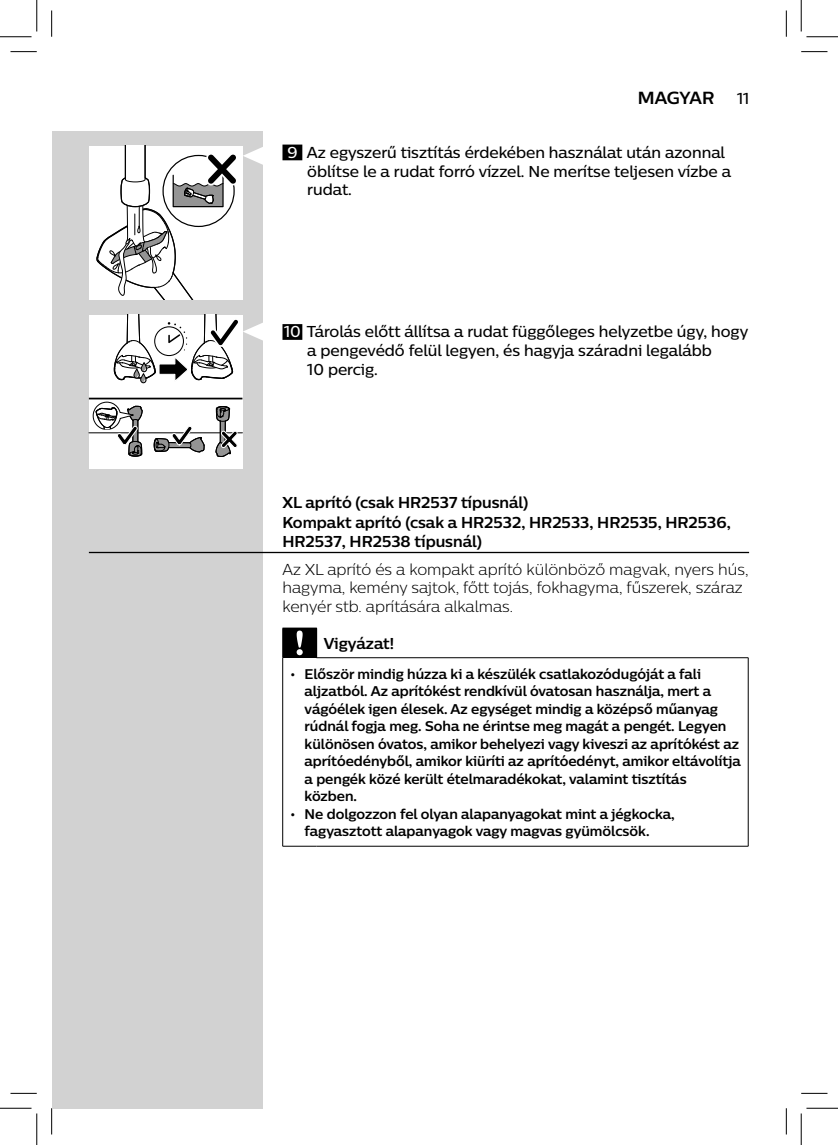
<style>
.page{position:relative;width:838px;height:1145px;background:#fff}
.page>*{position:absolute;margin:0;border:0;box-sizing:border-box;transform-origin:0 0}
.t1{font:700 17.5px "Centrale Sans";letter-spacing:-.015em;color:#000}
.actionlist-item-para{font:500 15.75px/18.9px "Centrale Sans";color:#000}
.body{font:300 15.75px/18.9px "Centrale Sans";color:#000}
.heading-title-paragr{font:700 15.75px/19.2px "Centrale Sans";color:#000}
.cautions-caption-par{font:700 15.75px "Centrale Sans";color:#000}
.t2{font:700 14px/17.5px "Centrale Sans";color:#000}
.s1{color:#fff}
.s2{font-family:"Gill Sans Alt One WGL Light";font-weight:400;font-size:12.42px}
</style>
<div class="page">
<div style="left:52px;top:131px;width:210px;height:977px;background:#d2d2d2"></div>
<div style="left:282px;top:145px;width:20px;height:15px;background:#000"></div>
<div style="left:282px;top:324px;width:20px;height:16px;background:#000"></div>
<hr style="left:89px;top:552px;width:660px;height:1px;background:#000">
<div style="left:283px;top:628px;width:33px;height:30px;background:#000"></div>
<hr style="left:747px;top:658px;width:1px;height:188px;background:#000">
<hr style="left:282px;top:628px;width:1px;height:30px;background:#000">
<hr style="left:316px;top:628px;width:1px;height:30px;background:#000">
<hr style="left:316px;top:657px;width:432px;height:1px;background:#000">
<hr style="left:282px;top:658px;width:1px;height:188px;background:#000">
<hr style="left:282px;top:846px;width:34px;height:1px;background:#000">
<hr style="left:316px;top:846px;width:432px;height:1px;background:#000">
<svg style="left:296px;top:631px;width:7px;height:24px"></svg>
<div style="left:89px;top:146px;width:154px;height:154px;background:#fff"></div>
<svg style="left:96px;top:146px;width:167px;height:154px"></svg>
<div style="left:89px;top:315px;width:154px;height:153px;background:#fff"></div>
<hr style="left:89px;top:432px;width:153px;height:1px;background:#000">
<hr style="left:89px;top:398px;width:153px;height:1px;background:#000">
<svg style="left:153px;top:426px;width:52px;height:27px"></svg>
<svg style="left:215px;top:406px;width:23px;height:51px"></svg>
<svg style="left:92px;top:401px;width:51px;height:56px"></svg>
<svg style="left:114px;top:315px;width:149px;height:68px"></svg>
<svg style="left:10px;top:51px;width:27px;height:1px"></svg>
<svg style="left:801px;top:51px;width:26px;height:1px"></svg>
<svg style="left:10px;top:1093px;width:27px;height:1px"></svg>
<svg style="left:801px;top:1093px;width:26px;height:1px"></svg>
<svg style="left:51px;top:10px;width:1px;height:27px"></svg>
<svg style="left:51px;top:1108px;width:1px;height:26px"></svg>
<svg style="left:786px;top:10px;width:1px;height:27px"></svg>
<svg style="left:786px;top:1108px;width:1px;height:26px"></svg>
<hr style="left:0;top:36px;width:32px;height:1px;background:#000">
<hr style="left:806px;top:36px;width:31px;height:1px;background:#000">
<hr style="left:0;top:1108px;width:32px;height:1px;background:#000">
<hr style="left:806px;top:1108px;width:31px;height:1px;background:#000">
<hr style="left:36px;top:0;width:1px;height:31px;background:#000">
<hr style="left:36px;top:1113px;width:1px;height:32px;background:#000">
<hr style="left:800px;top:0;width:1px;height:31px;background:#000">
<hr style="left:800px;top:1113px;width:1px;height:32px;background:#000">
<p class="t1" style="left:638px;top:87px;width:78px">MAGYAR</p>
<p class="actionlist-item-para" style="left:737px;top:89px;width:14px">11</p>
<p class="actionlist-item-para" style="left:307px;top:142px;width:425px;text-indent:-20px"><span class="s1">9</span> Az egyszerű tisztítás érdekében használat után azonnal öblítse le a rudat forró vízzel. Ne merítse teljesen vízbe a rudat.</p>
<p class="actionlist-item-para" style="left:307px;top:322px;width:442px;text-indent:-23px"><span class="s1">10</span> Tárolás előtt állítsa a rudat függőleges helyzetbe úgy, hogy a pengevédő felül legyen, és hagyja száradni legalább<br>10 percig.</p>
<p class="heading-title-paragr" style="left:282px;top:493px;width:450px">XL aprító (csak HR2537 típusnál)<br>Kompakt aprító (csak a HR2532, HR2533, HR2535, HR2536,<br>HR2537, HR2538 típusnál)</p>
<p class="body" style="left:282px;top:559px;width:467px">Az XL aprító és a kompakt aprító különböző magvak, nyers hús, hagyma, kemény sajtok, főtt tojás, fokhagyma, fűszerek, száraz kenyér stb. aprítására alkalmas.</p>
<p class="cautions-caption-par" style="left:323px;top:633px;width:72px">Vigyázat!</p>
<p class="t2" style="left:304px;top:665px;width:437px;text-indent:-15px"><span class="s2">•</span> Először mindig húzza ki a készülék csatlakozódugóját a fali aljzatból. Az aprítókést rendkívül óvatosan használja, mert a vágóélek igen élesek. Az egységet mindig a középső műanyag rúdnál fogja meg. Soha ne érintse meg magát a pengét. Legyen különösen óvatos, amikor behelyezi vagy kiveszi az aprítókést az aprítóedényből, amikor kiüríti az aprítóedényt, amikor eltávolítja a pengék közé került ételmaradékokat, valamint tisztítás közben.</p>
<p class="t2" style="left:304px;top:805px;width:371px;text-indent:-15px"><span class="s2">•</span> Ne dolgozzon fel olyan alapanyagokat mint a jégkocka, fagyasztott alapanyagok vagy magvas gyümölcsök.</p>
</div>
